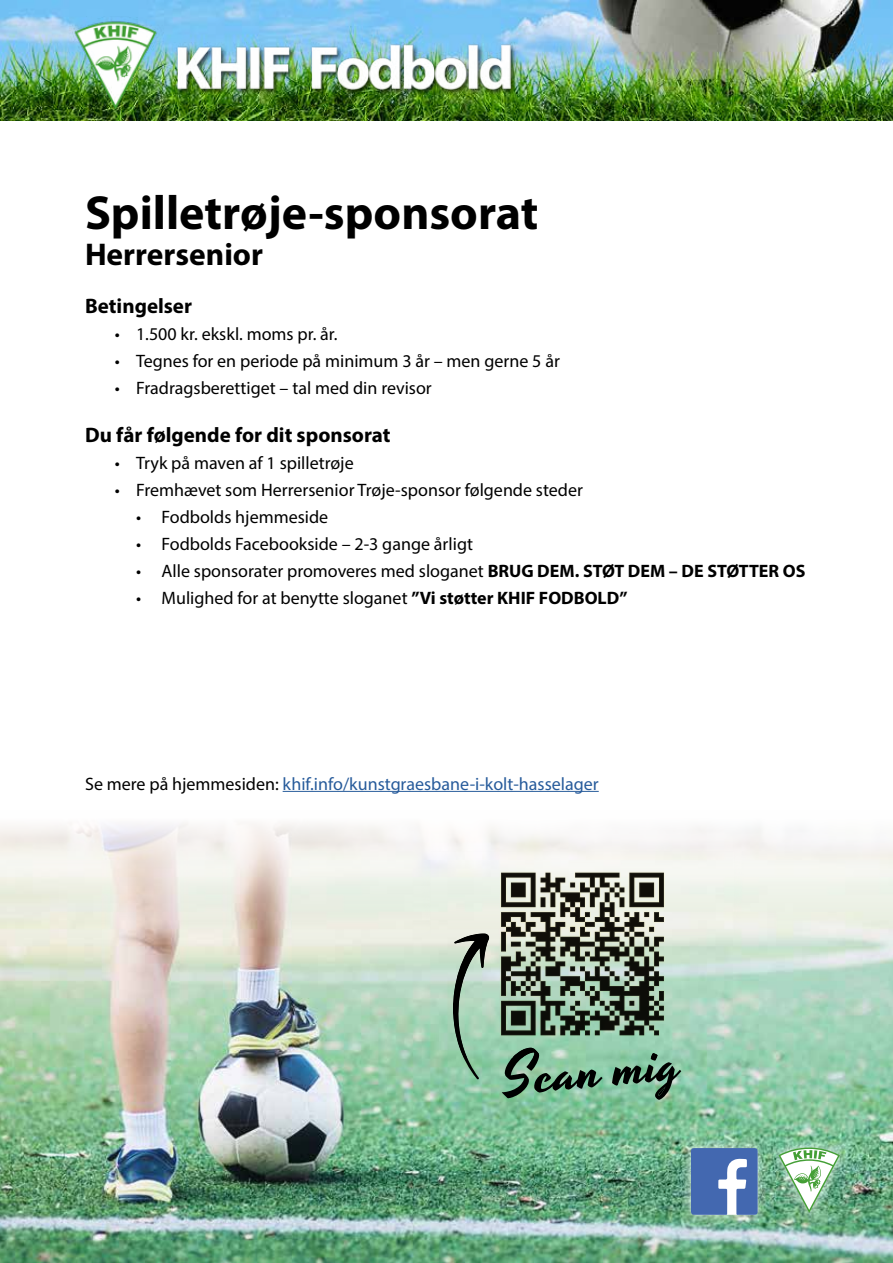
<style>
.page{position:relative;width:893px;height:1263px;background:#fff}
.page>*{position:absolute;margin:0;border:0;box-sizing:border-box;transform-origin:0 0}
.t1{font:700 48px "Myriad Pro";color:#000}
.t2{font:700 31.5px "Myriad Pro";color:#000}
.t3{font:700 21px "Myriad Pro";color:#000}
.t4{font:18px "Myriad Pro";color:#000}
.t5{font:18px "Myriad Pro";color:#275b9b}
.s1{font-weight:700}
.s2{color:#000}
</style>
<div class="page">
<img style="left:0;top:0;width:893px;height:120px">
<img style="left:61px;top:17px;width:463px;height:98px">
<img style="left:0;top:823px;width:893px;height:440px">
<div style="left:421px;top:841px;width:323px;height:268px;background:#fff;opacity:.75"></div>
<svg style="left:453px;top:1057px;width:37px;height:22px"></svg>
<svg style="left:502px;top:1057px;width:101px;height:41px;background:#659076"></svg>
<img style="left:431px;top:851px;width:303px;height:206px">
<img style="left:453px;top:933px;width:37px;height:124px">
<img style="left:512px;top:1048px;width:27px;height:9px">
<svg style="left:612px;top:1053px;width:69px;height:47px;background:#659178"></svg>
<div style="left:679px;top:1136px;width:171px;height:90px;background:#fff;opacity:.75"></div>
<svg style="left:778px;top:1147px;width:62px;height:66px"></svg>
<svg style="left:691px;top:1148px;width:67px;height:67px;background:#6382bd"></svg>
<hr style="left:283px;top:791px;width:316px;height:1px;background:#275b9b">
<h1 class="t1" style="left:85px;top:181px;width:455px">Spilletrøje-sponsorat</h1>
<h2 class="t2" style="left:85px;top:234px;width:180px">Herrersenior</h2>
<p class="t3" style="left:85px;top:292px;width:108px">Betingelser</p>
<p class="t4" style="left:115px;top:323px;width:224px">• 1.500 kr. ekskl. moms pr. år.</p>
<p class="t4" style="left:115px;top:350px;width:447px">• Tegnes for en periode på minimum 3 år – men gerne 5 år</p>
<p class="t4" style="left:115px;top:377px;width:318px">• Fradragsberettiget – tal med din revisor</p>
<p class="t3" style="left:85px;top:421px;width:307px">Du får følgende for dit sponsorat</p>
<p class="t4" style="left:115px;top:452px;width:240px">• Tryk på maven af 1 spilletrøje</p>
<p class="t4" style="left:115px;top:479px;width:470px">• Fremhævet som Herrersenior Trøje-sponsor følgende steder</p>
<p class="t4" style="left:136px;top:506px;width:194px">• Fodbolds hjemmeside</p>
<p class="t4" style="left:136px;top:533px;width:338px">• Fodbolds Facebookside – 2-3 gange årligt</p>
<p class="t4" style="left:136px;top:560px;width:671px">• Alle sponsorater promoveres med sloganet <span class="s1">BRUG DEM. STØT DEM – DE STØTTER OS</span></p>
<p class="t4" style="left:136px;top:587px;width:493px">• Mulighed for at benytte sloganet <span class="s1">”Vi støtter KHIF FODBOLD”</span></p>
<p class="t5" style="left:85px;top:772px;width:515px"><span class="s2">Se mere på hjemmesiden:</span> khif.info/kunstgraesbane-i-kolt-hasselager</p>
</div>
